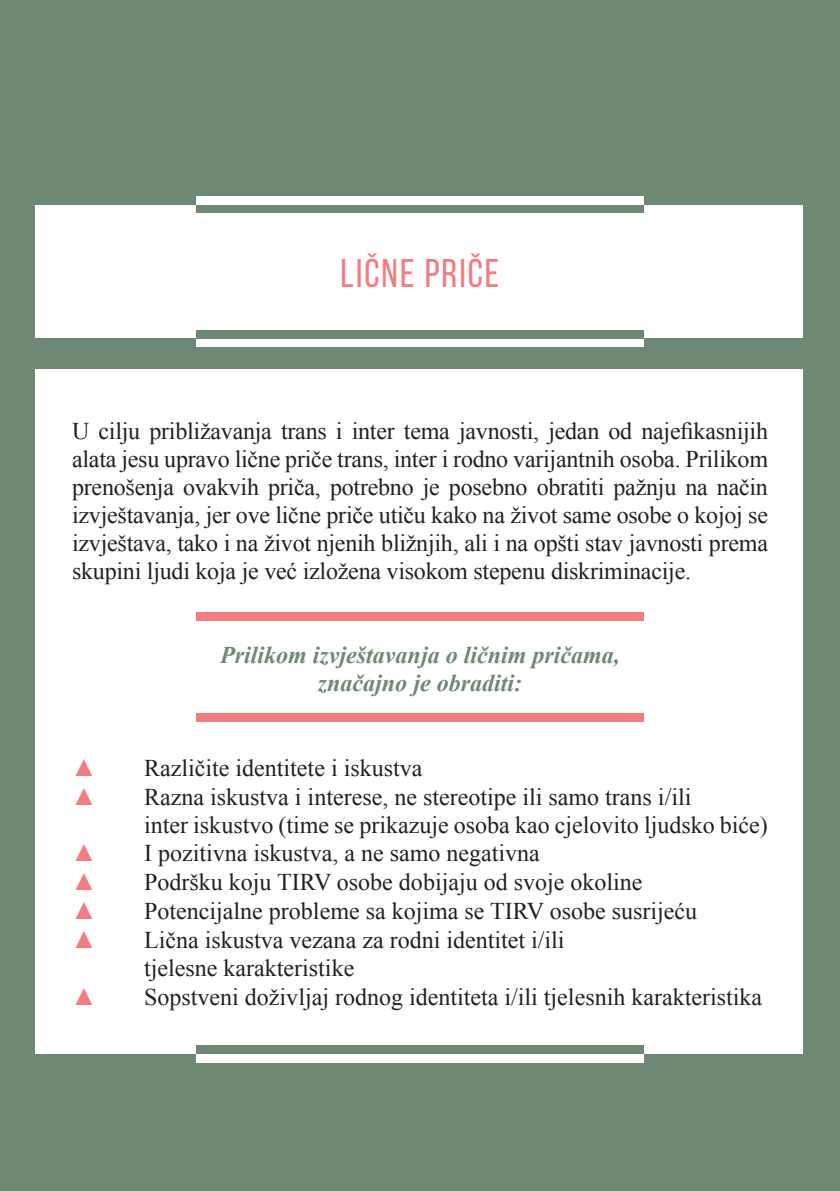
<style>
.page{position:relative;width:840px;height:1191px;background:#fff}
.page>*{position:absolute;margin:0;border:0;box-sizing:border-box;transform-origin:0 0}
.t1{font:40px "Bebas Neue";letter-spacing:.05em;color:#f17d80}
.t2{font:24px/28px "Times New Roman";color:#231f20}
.t3{font:italic 700 24px/28px "Times New Roman";color:#6d8873;text-align:center}
.s1{color:#f17d80}
</style>
<div class="page">
<div style="left:0;top:0;width:34px;height:1191px;background:#6d8873"></div>
<div style="left:803px;top:0;width:36px;height:1191px;background:#6d8873"></div>
<div style="left:0;top:0;width:837px;height:204px;background:#6d8873"></div>
<div style="left:2px;top:1054px;width:835px;height:137px;background:#6d8873"></div>
<div style="left:196px;top:204px;width:447px;height:9px;background:#6d8873"></div>
<div style="left:196px;top:1045px;width:447px;height:9px;background:#6d8873"></div>
<div style="left:196px;top:196px;width:447px;height:8px;background:#fff"></div>
<div style="left:196px;top:1054px;width:447px;height:9px;background:#fff"></div>
<div style="left:2px;top:338px;width:835px;height:31px;background:#6d8873"></div>
<div style="left:196px;top:338px;width:447px;height:9px;background:#fff"></div>
<div style="left:196px;top:330px;width:447px;height:8px;background:#6d8873"></div>
<div style="left:196px;top:611px;width:447px;height:9px;background:#f17d80"></div>
<div style="left:196px;top:713px;width:447px;height:9px;background:#f17d80"></div>
<h1 class="t1" style="left:340px;top:251px;width:160px">LIČNE PRIČE</h1>
<p class="t2" style="left:72px;top:416px;width:697px;text-align:justify">U cilju približavanja trans i inter tema javnosti, jedan od najefikasnijih alata jesu upravo lične priče trans, inter i rodno varijantnih osoba. Prilikom prenošenja ovakvih priča, potrebno je posebno obratiti pažnju na način izvještavanja, jer ove lične priče utiču kako na život same osobe o kojoj se izvještava, tako i na život njenih bližnjih, ali i na opšti stav javnosti prema skupini ljudi koja je već izložena visokom stepenu diskriminacije.</p>
<p class="t3" style="left:220px;top:640px;width:401px">Prilikom izvještavanja o ličnim pričama, značajno je obraditi:</p>
<p class="t2" style="left:72px;top:753px;width:351px"><span class="s1">▲</span> Različite identitete i iskustva</p>
<p class="t2" style="left:144px;top:782px;width:625px;text-indent:-72px"><span class="s1">▲</span> Razna iskustva i interese, ne stereotipe ili samo trans i/ili<br>inter iskustvo (time se prikazuje osoba kao cjelovito ljudsko biće)</p>
<p class="t2" style="left:72px;top:839px;width:469px"><span class="s1">▲</span> I pozitivna iskustva, a ne samo negativna</p>
<p class="t2" style="left:72px;top:867px;width:571px"><span class="s1">▲</span> Podršku koju TIRV osobe dobijaju od svoje okoline</p>
<p class="t2" style="left:72px;top:896px;width:626px"><span class="s1">▲</span> Potencijalne probleme sa kojima se TIRV osobe susrijeću</p>
<p class="t2" style="left:144px;top:925px;width:421px;text-indent:-72px"><span class="s1">▲</span> Lična iskustva vezana za rodni identitet i/ili tjelesne karakteristike</p>
<p class="t2" style="left:72px;top:982px;width:691px"><span class="s1">▲</span> Sopstveni doživljaj rodnog identiteta i/ili tjelesnih karakteristika</p>
</div>
